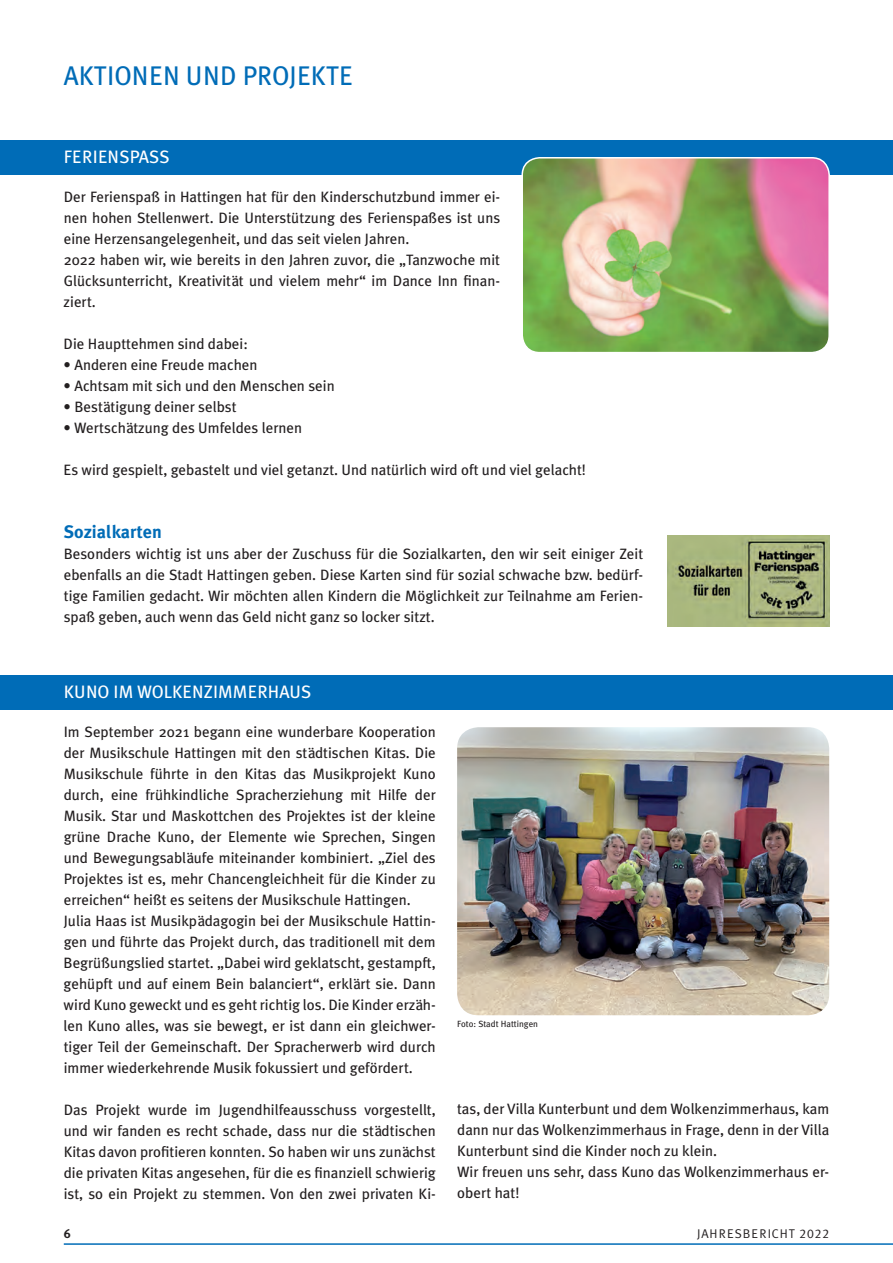
<style>
.page{position:relative;width:893px;height:1263px;background:#fff}
.page>*{position:absolute;margin:0;border:0;box-sizing:border-box;transform-origin:0 0}
.t1{font:27px "Meta Plus";color:#006cb7}
.t2{font:18px "Meta Plus";color:#fff}
.t3{font:700 18px "Meta Plus";color:#006cb7}
.t4{font:15px/21px "Meta Plus";color:#231f20}
.t5{font:12.6px "Meta Plus Normal Caps";letter-spacing:.07em;color:#231f20}
.t6{font:700 12.6px "Meta Plus";color:#231f20}
.t7{font:9px "Meta Plus";color:#231f20}
</style>
<div class="page">
<hr style="left:64px;top:1243px;width:829px;height:2px;background:#006cb7">
<div style="left:0;top:675px;width:893px;height:34px;background:#006cb7"></div>
<img style="left:457px;top:727px;width:372px;height:288px">
<div style="left:0;top:140px;width:893px;height:34px;background:#006cb7"></div>
<img style="left:523px;top:158px;width:305px;height:192px">
<div style="left:521px;top:157px;width:309px;height:196px;border:2px solid #fff;border-radius:18px"></div>
<img style="left:668px;top:535px;width:162px;height:91px">
<h1 class="t1" style="left:64px;top:60px;width:83px">aktionenundpr</h1>
<h1 class="t1" style="left:272px;top:60px;width:21px">ojek</h1>
<h1 class="t1" style="left:326px;top:60px;width:25px">te</h1>
<p class="t2" style="left:64px;top:146px;width:11px">Ferienspa</p>
<p class="t2" style="left:149px;top:146px;width:22px">SS</p>
<p class="t4" style="left:64px;top:186px;width:438px">Der Ferienspaß in Hattingen hat für den Kinderschutzbund immer ei&shy;nen hohen Stellenwert. Die Unterstützung des Ferienspaßes ist uns eine Herzensangelegenheit, und das seit vielen Jahren.<br>2022 haben wir, wie bereits in den Jahren zuvor, die „Tanzwoche mit Glücksunterricht, Kreativität und vielem mehr“ im Dance Inn finan&shy;ziert.</p>
<p class="t4" style="left:64px;top:333px;width:186px">Die Haupttehmen sind dabei:</p>
<p class="t4" style="left:64px;top:354px;width:195px">• Anderen eine Freude machen</p>
<p class="t4" style="left:64px;top:375px;width:273px">• Achtsam mit sich und den Menschen sein</p>
<p class="t4" style="left:64px;top:396px;width:174px">• Bestätigung deiner selbst</p>
<p class="t4" style="left:64px;top:417px;width:240px">• Wertschätzung des Umfeldes lernen</p>
<p class="t4" style="left:64px;top:459px;width:524px">Es wird gespielt, gebastelt und viel getanzt. Und natürlich wird oft und viel gelacht!</p>
<p class="t3" style="left:64px;top:521px;width:100px">Sozialkarten</p>
<p class="t4" style="left:64px;top:543px;width:581px;text-align:justify">Besonders wichtig ist uns aber der Zuschuss für die Sozialkarten, den wir seit einiger Zeit ebenfalls an die Stadt Hattingen geben. Diese Karten sind für sozial schwache bzw. bedürf&shy;tige Familien gedacht. Wir möchten allen Kindern die Möglichkeit zur Teilnahme am Ferien&shy;spaß geben, auch wenn das Geld nicht ganz so locker sitzt.</p>
<p class="t2" style="left:64px;top:681px;width:112px">Kun o im Wolkenzimmerhaus</p>
<p class="t4" style="left:64px;top:721px;width:374px">Im September 2021 begann eine wunderbare Kooperation der Musikschule Hattingen mit den städtischen Kitas. Die Musikschule führte in den Kitas das Musikprojekt Kuno durch, eine frühkindliche Spracherziehung mit Hilfe der Musik. Star und Maskottchen des Projektes ist der kleine grüne Drache Kuno, der Elemente wie Sprechen, Singen und Bewegungsabläufe miteinander kombiniert. „Ziel des Projektes ist es, mehr Chancengleichheit für die Kinder zu erreichen“ heißt es seitens der Musikschule Hattingen.<br>Julia Haas ist Musikpädagogin bei der Musikschule Hattin&shy;gen und führte das Projekt durch, das traditionell mit dem Begrüßungslied startet. „Dabei wird geklatscht, gestampft, gehüpft und auf einem Bein balanciert“, erklärt sie. Dann wird Kuno geweckt und es geht richtig los. Die Kinder erzäh&shy;len Kuno alles, was sie bewegt, er ist dann ein gleichwer&shy;tiger Teil der Gemeinschaft. Der Spracherwerb wird durch immer wiederkehrende Musik fokussiert und gefördert.</p>
<p class="t4" style="left:64px;top:1099px;width:374px;text-align:justify">Das Projekt wurde im Jugendhilfeausschuss vorgestellt, und wir fanden es recht schade, dass nur die städtischen Kitas davon profitieren konnten. So haben wir uns zunächst die privaten Kitas angesehen, für die es finanziell schwierig ist, so ein Projekt zu stemmen. Von den zwei privaten Ki-</p>
<p class="t7" style="left:457px;top:1019px;width:82px">Foto: Stadt Hattingen</p>
<p class="t4" style="left:457px;top:1098px;width:374px">tas, der Villa Kunterbunt und dem Wolkenzimmerhaus, kam dann nur das Wolkenzimmerhaus in Frage, denn in der Villa Kunterbunt sind die Kinder noch zu klein.<br>Wir freuen uns sehr, dass Kuno das Wolkenzimmerhaus er&shy;obert hat!</p>
<p class="t6" style="left:64px;top:1226px;width:9px">6</p>
<p class="t5" style="left:697px;top:1226px;width:134px">JAHRESBERICHT 2022</p>
</div>
